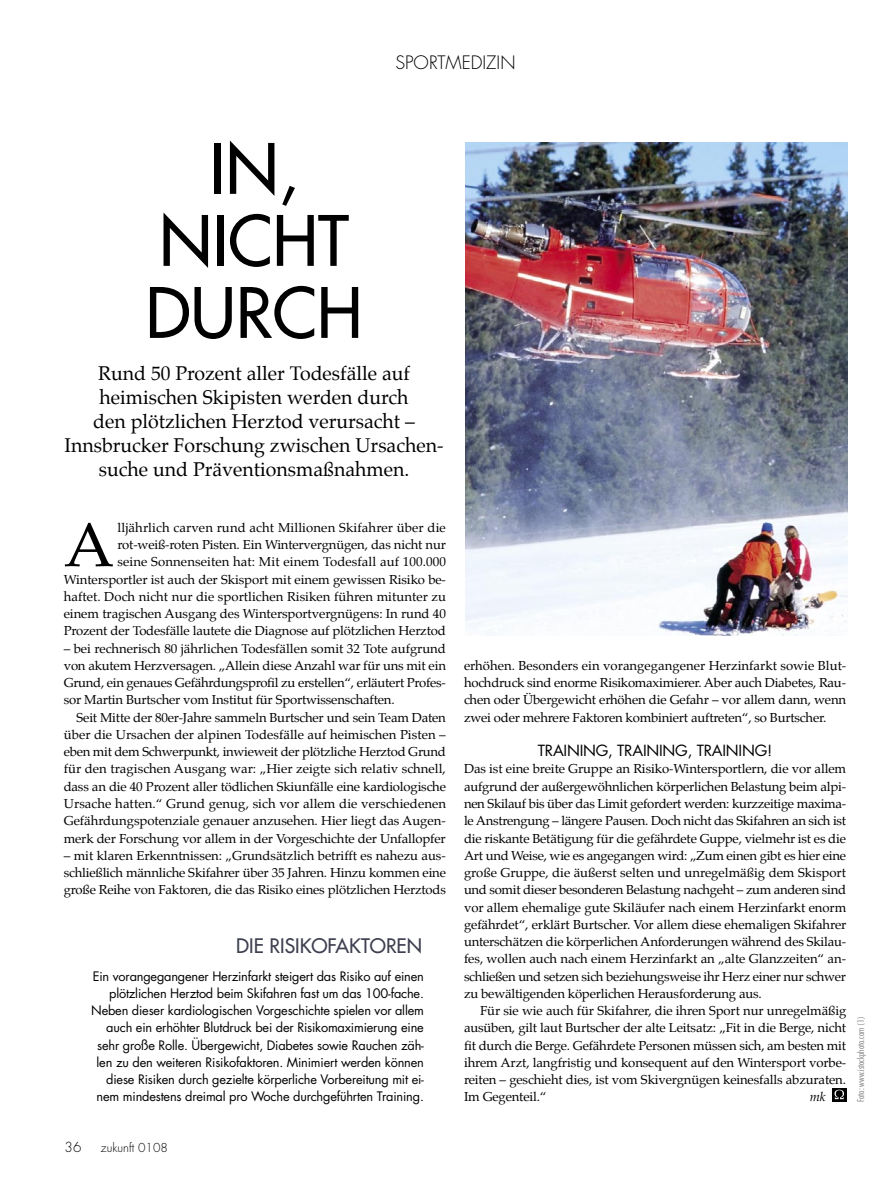
<style>
.page{position:relative;width:893px;height:1191px;background:#fff}
.page>*{position:absolute;margin:0;border:0;box-sizing:border-box;transform-origin:0 0}
.Zitat{font:67.5px "Futura";color:#000}
.t1{font:62.1px "Palatino";color:#000;scale:1.05 1}
.Zitat-2{font:19.5px/24px "Palatino";color:#000;text-align:center}
.Zitat-3{font:19.5px "Futura";color:#3e4050}
.Zitat-4{font:300 18px "Futura";color:#000}
.t2{font:15px "Futura";letter-spacing:-.015em;color:#000}
.Zitat-5{font:300 13.5px "Futura";color:#000}
.t3{font:12.75px/17.2px "Palatino";letter-spacing:-.015em;color:#000;text-align:justify}
.Zitat-6{font:12.75px/17.2px "Futura";letter-spacing:-.015em;color:#000;text-align:right}
.t4{font:italic 12.75px "Palatino";color:#000}
.Zitat-7{font:300 12px "Futura";color:#000}
.t5{font:300 condensed 9px "Futura";color:#7c7c7c}
</style>
<div class="page">
<svg style="left:832px;top:1088px;width:14px;height:13px"></svg>
<svg style="left:834px;top:1089px;width:10px;height:10px"></svg>
<img style="left:466px;top:142px;width:381px;height:493px">
<p class="Zitat-4" style="left:395px;top:50px;width:122px">SPORTMEDIZIN</p>
<p class="Zitat" style="left:210px;top:125px;width:90px">IN,</p>
<p class="Zitat" style="left:159px;top:197px;width:191px">NICHT</p>
<p class="Zitat" style="left:146px;top:269px;width:218px">DURCH</p>
<p class="Zitat-2" style="left:65px;top:362px;width:380px">Rund 50 Prozent aller Todesfälle auf heimischen Skipisten werden durch<br>den plötzlichen Herztod verursacht – Innsbrucker Forschung zwischen Ursachen&shy;suche und Präventionsmaßnahmen.</p>
<p class="t3" style="left:64px;top:520px;width:384px;text-align:right">lljährlich carven rund acht Millionen Skifahrer über die rot-weiß-roten Pisten. Ein Wintervergnügen, das nicht nur<br>seine Sonnenseiten hat: Mit einem Todesfall auf 100.000<br>Wintersportler ist auch der Skisport mit einem gewissen Risiko be&shy;haftet. Doch nicht nur die sportlichen Risiken führen mitunter zu einem tragischen Ausgang des Wintersportvergnügens: In rund 40<br>Prozent der Todesfälle lautete die Diagnose auf plötzlichen Herztod</p>
<p class="t3" style="left:64px;top:641px;width:384px">– bei rechnerisch 80 jährlichen Todesfällen somit 32 Tote aufgrund von akutem Herzversagen. „Allein diese Anzahl war für uns mit ein Grund, ein genaues Gefährdungsprofil zu erstellen“, erläutert Profes&shy;sor Martin Burtscher vom Institut für Sportwissenschaften.</p>
<p class="t3" style="left:64px;top:710px;width:384px;text-indent:13px">Seit Mitte der 80er-Jahre sammeln Burtscher und sein Team Daten über die Ursachen der alpinen Todesfälle auf heimischen Pisten – eben mit dem Schwerpunkt, inwieweit der plötzliche Herztod Grund für den tragischen Ausgang war: „Hier zeigte sich relativ schnell, dass an die 40 Prozent aller tödlichen Skiunfälle eine kardiologische Ursache hatten.“ Grund genug, sich vor allem die verschiedenen Gefährdungspotenziale genauer anzusehen. Hier liegt das Augen&shy;merk der Forschung vor allem in der Vorgeschichte der Unfallopfer</p>
<p class="t3" style="left:64px;top:848px;width:384px">– mit klaren Erkenntnissen: „Grundsätzlich betrifft es nahezu aus&shy;schließlich männliche Skifahrer über 35 Jahren. Hinzu kommen eine große Reihe von Faktoren, die das Risiko eines plötzlichen Herztods</p>
<p class="t1" style="left:64px;top:504px;width:50px">A</p>
<p class="Zitat-3" style="left:236px;top:932px;width:187px">DIE RISIKOFAKTOREN</p>
<p class="Zitat-6" style="left:91px;top:967px;width:334px">Ein vorangegangener Herzinfarkt steigert das Risiko auf einen plötzlichen Herztod beim Skifahren fast um das 100-fache.<br>Neben dieser kardiologischen Vorgeschichte spielen vor allem auch ein erhöhter Blutdruck bei der Risikomaximierung eine sehr große Rolle. Übergewicht, Diabetes sowie Rauchen zäh&shy;len zu den weiteren Risikofaktoren. Minimiert werden können diese Risiken durch gezielte körperliche Vorbereitung mit ei&shy;nem mindestens dreimal pro Woche durchgeführten Training.</p>
<p class="Zitat-5" style="left:65px;top:1138px;width:18px">36</p>
<p class="Zitat-7" style="left:101px;top:1139px;width:68px">zukunft 0108</p>
<p class="t3" style="left:464px;top:658px;width:384px">erhöhen. Besonders ein vorangegangener Herzinfarkt sowie Blut&shy;hochdruck sind enorme Risikomaximierer. Aber auch Diabetes, Rau&shy;chen oder Übergewicht erhöhen die Gefahr – vor allem dann, wenn zwei oder mehrere Faktoren kombiniert auftreten“, so Burtscher.</p>
<p class="t2" style="left:538px;top:740px;width:236px">TRAINING, TRAINING, TRAINING!</p>
<p class="t3" style="left:464px;top:761px;width:384px">Das ist eine breite Gruppe an Risiko-Wintersportlern, die vor allem aufgrund der außergewöhnlichen körperlichen Belastung beim alpi&shy;nen Skilauf bis über das Limit gefordert werden: kurzzeitige maxima&shy;le Anstrengung – längere Pausen. Doch nicht das Skifahren an sich ist die riskante Betätigung für die gefährdete Guppe, vielmehr ist es die Art und Weise, wie es angegangen wird: „Zum einen gibt es hier eine große Gruppe, die äußerst selten und unregelmäßig dem Skisport und somit dieser besonderen Belastung nachgeht – zum anderen sind vor allem ehemalige gute Skiläufer nach einem Herzinfarkt enorm gefährdet“, erklärt Burtscher. Vor allem diese ehemaligen Skifahrer unterschätzen die körperlichen Anforderungen während des Skilau&shy;fes, wollen auch nach einem Herzinfarkt an „alte Glanzzeiten“ an&shy;schließen und setzen sich beziehungsweise ihr Herz einer nur schwer zu bewältigenden köperlichen Herausforderung aus.</p>
<p class="t3" style="left:464px;top:1003px;width:384px;text-indent:16px">Für sie wie auch für Skifahrer, die ihren Sport nur unregelmäßig ausüben, gilt laut Burtscher der alte Leitsatz: „Fit in die Berge, nicht fit durch die Berge. Gefährdete Personen müssen sich, am besten mit ihrem Arzt, langfristig und konsequent auf den Wintersport vorbe&shy;reiten – geschieht dies, ist vom Skivergnügen keinesfalls abzuraten.<br>Im Gegenteil.“</p>
<p class="t4" style="left:810px;top:1089px;width:17px">mk</p>
<p class="t5" style="left:855px;top:1102px;width:87px;rotate:-90deg">Foto: www.istockphoto.com (1)</p>
</div>
